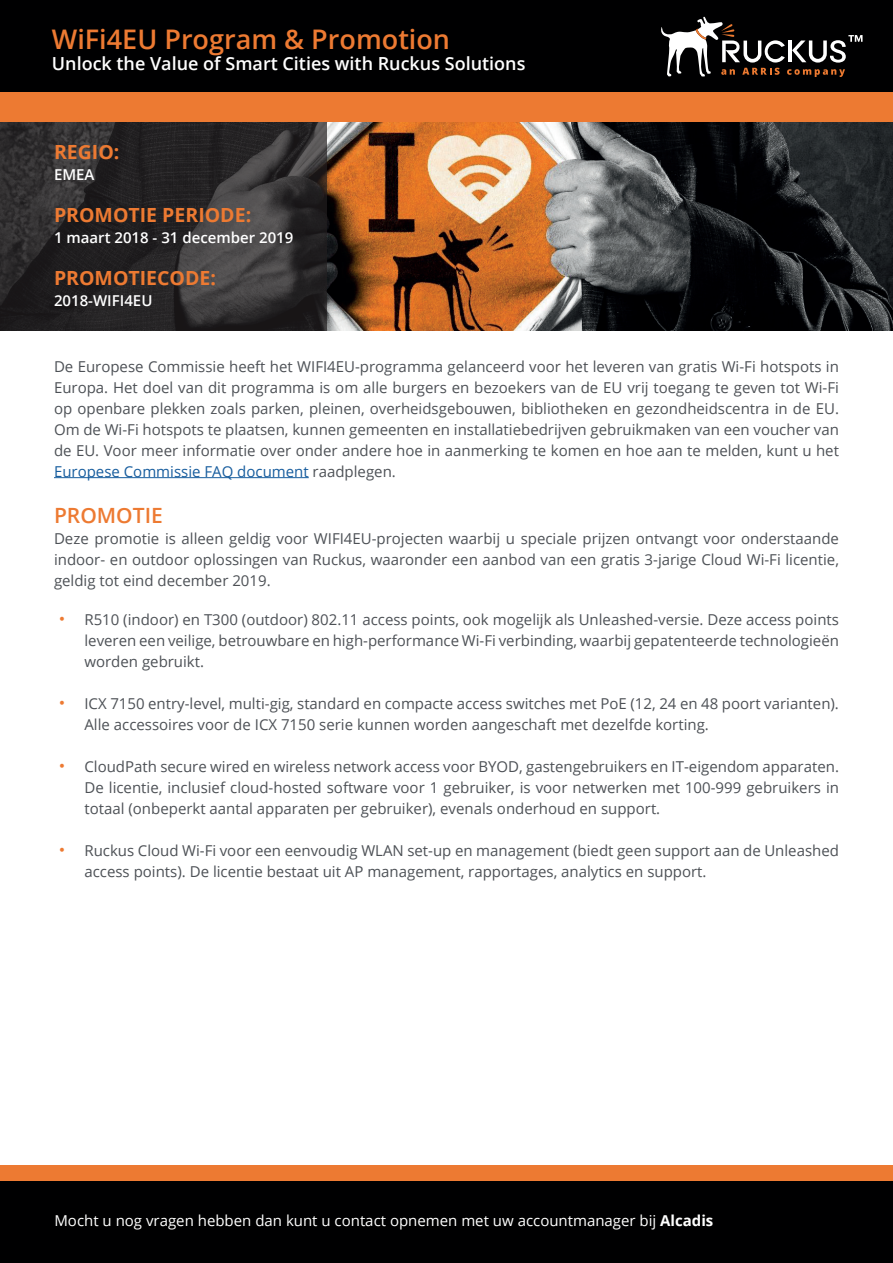
<style>
.page{position:relative;width:893px;height:1263px;background:#fff}
.page>*{position:absolute;margin:0;border:0;box-sizing:border-box;transform-origin:0 0}
.t1{font:600 27px "Open Sans";color:#ed7a32}
.t2{font:600 21px "Open Sans";color:#ed7a32}
.t3{font:700 19.5px "Open Sans";color:#ed7a32}
.t4{font:600 18px "Open Sans";color:#fff}
.t5{font:15px/21px "Open Sans";color:#4d5156;text-align:justify}
.t6{font:15px "Open Sans";color:#fff}
.t7{font:600 15px "Open Sans";color:#fff}
.t8{font:15px "Minion Pro";color:#ed7a32}
.s1{color:#175d9e}
.s2{font-weight:700}
</style>
<div class="page">
<div style="left:0;top:0;width:893px;height:93px;background:#000001"></div>
<div style="left:0;top:93px;width:893px;height:30px;background:#ed7a32"></div>
<svg style="left:661px;top:17px;width:201px;height:60px"></svg>
<div style="left:0;top:1180px;width:893px;height:83px;background:#000001"></div>
<div style="left:0;top:1165px;width:893px;height:15px;background:#ed7a32"></div>
<hr style="left:54px;top:477px;width:255px;height:1px;background:#175d9e">
<img style="left:326px;top:123px;width:567px;height:208px">
<svg style="left:0;top:123px;width:326px;height:208px;background:#2e2c2d"></svg>
<h1 class="t1" style="left:52px;top:20px;width:400px">WiFi4EU Program &amp; Promotion</h1>
<p class="t4" style="left:52px;top:51px;width:475px">Unlock the Value of Smart Cities with Ruckus Solutions</p>
<h3 class="t3" style="left:54px;top:138px;width:67px">REGIO:</h3>
<p class="t7" style="left:54px;top:164px;width:42px">EMEA</p>
<h3 class="t3" style="left:54px;top:201px;width:199px">PROMOTIE PERIODE:</h3>
<p class="t7" style="left:54px;top:227px;width:241px">1 maart 2018 - 31 december 2019</p>
<h3 class="t3" style="left:54px;top:264px;width:164px">PROMOTIECODE:</h3>
<p class="t7" style="left:54px;top:290px;width:100px">2018-WIFI4EU</p>
<p class="t5" style="left:54px;top:355px;width:786px">De Europese Commissie heeft het WIFI4EU-programma gelanceerd voor het leveren van gratis Wi-Fi hotspots in Europa. Het doel van dit programma is om alle burgers en bezoekers van de EU vrij toegang te geven tot Wi-Fi op openbare plekken zoals parken, pleinen, overheidsgebouwen, bibliotheken en gezondheidscentra in de EU.<br>Om de Wi-Fi hotspots te plaatsen, kunnen gemeenten en installatiebedrijven gebruikmaken van een voucher van de EU. Voor meer informatie over onder andere hoe in aanmerking te komen en hoe aan te melden, kunt u het <span class="s1">Europese Commissie FAQ document</span> raadplegen.</p>
<h2 class="t2" style="left:54px;top:501px;width:110px">PROMOTIE</h2>
<p class="t5" style="left:54px;top:527px;width:786px">Deze promotie is alleen geldig voor WIFI4EU-projecten waarbij u speciale prijzen ontvangt voor onderstaande indoor- en outdoor oplossingen van Ruckus, waaronder een aanbod van een gratis 3-jarige Cloud Wi-Fi licentie, geldig tot eind december 2019.</p>
<p class="t8" style="left:59px;top:607px;width:7px">•</p>
<p class="t8" style="left:59px;top:691px;width:7px">•</p>
<p class="t8" style="left:59px;top:754px;width:7px">•</p>
<p class="t8" style="left:59px;top:838px;width:7px">•</p>
<p class="t5" style="left:84px;top:608px;width:756px">R510 (indoor) en T300 (outdoor) 802.11 access points, ook mogelijk als Unleashed-versie. Deze access points leveren een veilige, betrouwbare en high-performance Wi-Fi verbinding, waarbij gepatenteerde technologieën worden gebruikt.</p>
<p class="t5" style="left:84px;top:692px;width:756px">ICX 7150 entry-level, multi-gig, standard en compacte access switches met PoE (12, 24 en 48 poort varianten).<br>Alle accessoires voor de ICX 7150 serie kunnen worden aangeschaft met dezelfde korting.</p>
<p class="t5" style="left:84px;top:755px;width:756px">CloudPath secure wired en wireless network access voor BYOD, gastengebruikers en IT-eigendom apparaten.<br>De licentie, inclusief cloud-hosted software voor 1 gebruiker, is voor netwerken met 100-999 gebruikers in totaal (onbeperkt aantal apparaten per gebruiker), evenals onderhoud en support.</p>
<p class="t5" style="left:84px;top:839px;width:756px">Ruckus Cloud Wi-Fi voor een eenvoudig WLAN set-up en management (biedt geen support aan de Unleashed access points). De licentie bestaat uit AP management, rapportages, analytics en support.</p>
<p class="t6" style="left:54px;top:1210px;width:660px">Mocht u nog vragen hebben dan kunt u contact opnemen met uw accountmanager bij <span class="s2">Alcadis</span></p>
</div>
